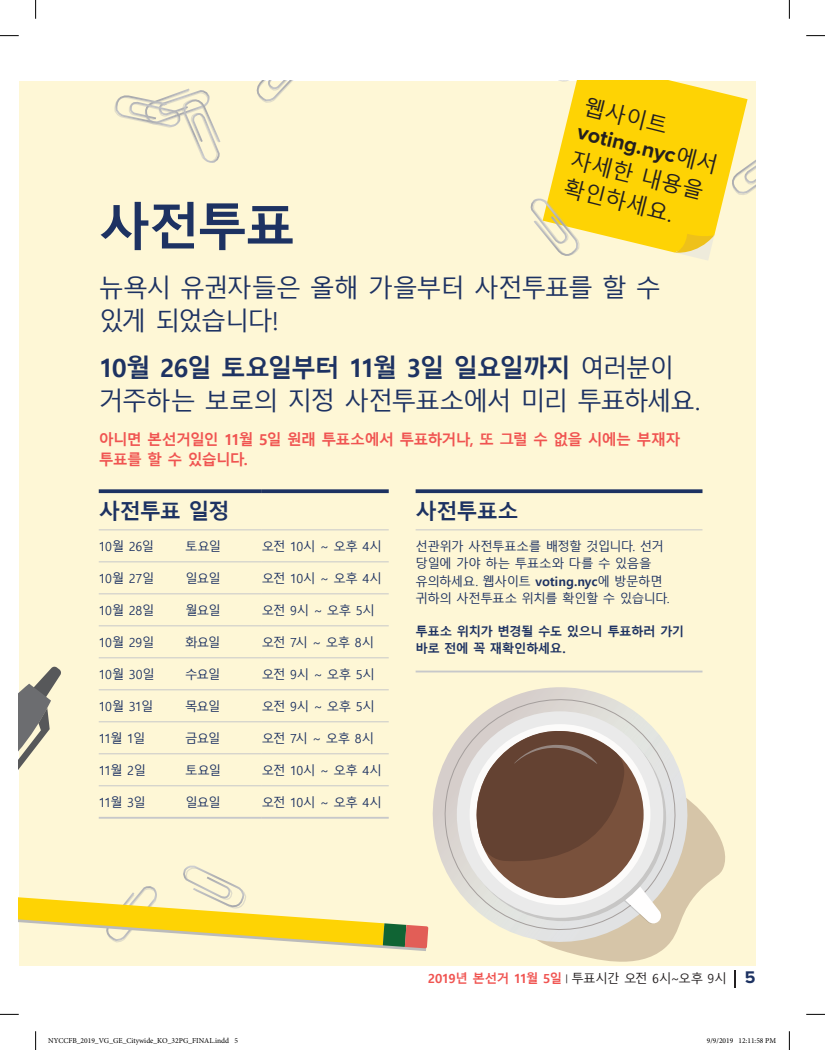
<style>
.page{position:relative;width:825px;height:1050px;background:#fff}
.page>*{position:absolute;margin:0;border:0;box-sizing:border-box;transform-origin:0 0}
.t1{font:700 51.25px "Malgun Gothic";color:#1d3262}
.t2{font:25px/32.5px "Malgun Gothic";letter-spacing:-.065em;color:#1d3262}
.t3{font:21.5px/29.1px "Malgun Gothic";color:#231f20}
.t4{font:700 21.5px "Proxima Nova";color:#231f20}
.t5{font:700 21.25px "Malgun Gothic";letter-spacing:-.055em;color:#1d3262}
.t6{font:700 15px/20px "Malgun Gothic";letter-spacing:-.06em;color:#f05451}
.t7{font:12.5px/17.5px "Malgun Gothic";letter-spacing:-.045em;color:#1d3262}
.t8{font:700 12.5px/17.5px "Malgun Gothic";letter-spacing:-.05em;color:#1d3262}
.t9{font:700 12.5px "Malgun Gothic";letter-spacing:-.04em;color:#f05451}
.t10{font:7.5px "Minion Pro";color:#000}
.s1{font-family:"Malgun Gothic";font-weight:400}
.s2{font-weight:700}
.s3{font-family:"Proxima Nova";font-weight:400;color:#231f20}
.s4{font-weight:400;color:#231f20}
.s5{font-family:"Proxima Nova";font-size:17.5px;color:#1d3262}
</style>
<div class="page">
<svg style="left:735px;top:970px;width:1px;height:18px"></svg>
<div style="left:19px;top:81px;width:737px;height:885px;background:#fef7d6"></div>
<svg style="left:19px;top:666px;width:42px;height:103px"></svg>
<svg style="left:19px;top:865px;width:397px;height:86px"></svg>
<svg style="left:596px;top:814px;width:129px;height:148px"></svg>
<svg style="left:416px;top:801px;width:288px;height:158px"></svg>
<svg style="left:430px;top:687px;width:260px;height:257px"></svg>
<svg style="left:614px;top:876px;width:48px;height:48px;background:#e8e5e1"></svg>
<div style="left:460px;top:715px;width:206px;height:206px;background:#c7c6c5;border-radius:50%"></div>
<div style="left:457px;top:711px;width:206px;height:207px;background:#eaeaea;border-radius:50%"></div>
<div style="left:470px;top:724px;width:181px;height:181px;background:#fcfbfa;border-radius:50%"></div>
<div style="left:477px;top:731px;width:167px;height:167px;background:#79513c;border-radius:50%"></div>
<svg style="left:467px;top:729px;width:158px;height:137px"></svg>
<svg style="left:548px;top:81px;width:200px;height:172px;fill:#fed304"></svg>
<svg style="left:675px;top:234px;width:39px;height:26px"></svg>
<svg style="left:726px;top:144px;width:30px;height:51px"></svg>
<svg style="left:530px;top:198px;width:50px;height:58px"></svg>
<svg style="left:548px;top:81px;width:68px;height:2px"></svg>
<svg style="left:114px;top:88px;width:107px;height:75px"></svg>
<svg style="left:256px;top:81px;width:36px;height:22px"></svg>
<hr style="left:99px;top:530px;width:86px;height:1px;background:#c7c8ca">
<hr style="left:185px;top:530px;width:77px;height:1px;background:#c7c8ca">
<hr style="left:262px;top:530px;width:127px;height:1px;background:#c7c8ca">
<hr style="left:99px;top:562px;width:86px;height:1px;background:#c7c8ca">
<hr style="left:185px;top:562px;width:77px;height:1px;background:#c7c8ca">
<hr style="left:262px;top:562px;width:127px;height:1px;background:#c7c8ca">
<hr style="left:99px;top:594px;width:86px;height:1px;background:#c7c8ca">
<hr style="left:185px;top:594px;width:77px;height:1px;background:#c7c8ca">
<hr style="left:262px;top:594px;width:127px;height:1px;background:#c7c8ca">
<hr style="left:99px;top:626px;width:86px;height:1px;background:#c7c8ca">
<hr style="left:185px;top:626px;width:77px;height:1px;background:#c7c8ca">
<hr style="left:262px;top:626px;width:127px;height:1px;background:#c7c8ca">
<hr style="left:99px;top:658px;width:86px;height:1px;background:#c7c8ca">
<hr style="left:185px;top:658px;width:77px;height:1px;background:#c7c8ca">
<hr style="left:262px;top:658px;width:127px;height:1px;background:#c7c8ca">
<hr style="left:99px;top:690px;width:86px;height:1px;background:#c7c8ca">
<hr style="left:185px;top:690px;width:77px;height:1px;background:#c7c8ca">
<hr style="left:262px;top:690px;width:127px;height:1px;background:#c7c8ca">
<hr style="left:99px;top:721px;width:86px;height:1px;background:#c7c8ca">
<hr style="left:185px;top:721px;width:77px;height:1px;background:#c7c8ca">
<hr style="left:262px;top:721px;width:127px;height:1px;background:#c7c8ca">
<hr style="left:99px;top:753px;width:86px;height:1px;background:#c7c8ca">
<hr style="left:185px;top:753px;width:77px;height:1px;background:#c7c8ca">
<hr style="left:262px;top:753px;width:127px;height:1px;background:#c7c8ca">
<hr style="left:99px;top:785px;width:86px;height:1px;background:#c7c8ca">
<hr style="left:185px;top:785px;width:77px;height:1px;background:#c7c8ca">
<hr style="left:262px;top:785px;width:127px;height:1px;background:#c7c8ca">
<svg style="left:99px;top:489px;width:86px;height:4px"></svg>
<svg style="left:185px;top:489px;width:77px;height:4px"></svg>
<svg style="left:262px;top:489px;width:127px;height:4px"></svg>
<hr style="left:99px;top:817px;width:86px;height:2px;background:#c7c8ca">
<hr style="left:185px;top:817px;width:77px;height:2px;background:#c7c8ca">
<hr style="left:262px;top:817px;width:127px;height:2px;background:#c7c8ca">
<hr style="left:416px;top:530px;width:287px;height:1px;background:#c7c8ca">
<hr style="left:416px;top:671px;width:287px;height:1px;background:#c7c8ca">
<svg style="left:416px;top:489px;width:287px;height:4px"></svg>
<svg style="left:0;top:35px;width:19px;height:1px"></svg>
<svg style="left:806px;top:35px;width:19px;height:1px"></svg>
<svg style="left:0;top:1014px;width:19px;height:1px"></svg>
<svg style="left:806px;top:1014px;width:19px;height:1px"></svg>
<svg style="left:35px;top:0;width:1px;height:19px"></svg>
<svg style="left:35px;top:1031px;width:1px;height:19px"></svg>
<svg style="left:789px;top:0;width:1px;height:19px"></svg>
<svg style="left:789px;top:1031px;width:1px;height:19px"></svg>
<h1 class="t1" style="left:99px;top:197px;width:199px">사전투표</h1>
<h3 class="t3" style="left:588px;top:93px;width:88px;rotate:14deg">웹사이트</h3>
<h3 class="t4" style="left:582px;top:116px;width:145px;rotate:14deg">voting.nyc<span class="s1">에서</span></h3>
<h3 class="t3" style="left:574px;top:145px;width:138px;rotate:14deg">자세한 내용을 확인하세요.</h3>
<h2 class="t2" style="left:99px;top:272px;width:564px">뉴욕시 유권자들은 올해 가을부터 사전투표를 할 수 있게 되었습니다!</h2>
<h2 class="t2" style="left:99px;top:352px;width:603px"><span class="s2">10월 26일 토요일부터 11월 3일 일요일까지</span> 여러분이 거주하는 보로의 지정 사전투표소에서 미리 투표하세요.</h2>
<p class="t6" style="left:99px;top:429px;width:583px">아니면 본선거일인 11월 5일 원래 투표소에서 투표하거나, 또 그럴 수 없을 시에는 부재자 투표를 할 수 있습니다.</p>
<h3 class="t5" style="left:99px;top:498px;width:133px">사전투표 일정</h3>
<p class="t7" style="left:99px;top:538px;width:57px">10월 26일</p>
<p class="t7" style="left:185px;top:538px;width:38px">토요일</p>
<p class="t7" style="left:262px;top:538px;width:122px">오전 10시 ~ 오후 4시</p>
<p class="t7" style="left:99px;top:570px;width:57px">10월 27일</p>
<p class="t7" style="left:185px;top:570px;width:37px">일요일</p>
<p class="t7" style="left:262px;top:570px;width:122px">오전 10시 ~ 오후 4시</p>
<p class="t7" style="left:99px;top:602px;width:57px">10월 28일</p>
<p class="t7" style="left:185px;top:602px;width:37px">월요일</p>
<p class="t7" style="left:262px;top:602px;width:115px">오전 9시 ~ 오후 5시</p>
<p class="t7" style="left:99px;top:634px;width:57px">10월 29일</p>
<p class="t7" style="left:185px;top:634px;width:37px">화요일</p>
<p class="t7" style="left:262px;top:634px;width:114px">오전 7시 ~ 오후 8시</p>
<p class="t7" style="left:99px;top:666px;width:57px">10월 30일</p>
<p class="t7" style="left:185px;top:666px;width:37px">수요일</p>
<p class="t7" style="left:262px;top:666px;width:115px">오전 9시 ~ 오후 5시</p>
<p class="t7" style="left:99px;top:698px;width:56px">10월 31일</p>
<p class="t7" style="left:185px;top:698px;width:37px">목요일</p>
<p class="t7" style="left:262px;top:698px;width:115px">오전 9시 ~ 오후 5시</p>
<p class="t7" style="left:99px;top:730px;width:48px">11월 1일</p>
<p class="t7" style="left:185px;top:730px;width:37px">금요일</p>
<p class="t7" style="left:262px;top:730px;width:114px">오전 7시 ~ 오후 8시</p>
<p class="t7" style="left:99px;top:761px;width:49px">11월 2일</p>
<p class="t7" style="left:185px;top:761px;width:38px">토요일</p>
<p class="t7" style="left:262px;top:761px;width:122px">오전 10시 ~ 오후 4시</p>
<p class="t7" style="left:99px;top:793px;width:49px">11월 3일</p>
<p class="t7" style="left:185px;top:793px;width:37px">일요일</p>
<p class="t7" style="left:262px;top:793px;width:122px">오전 10시 ~ 오후 4시</p>
<h3 class="t5" style="left:416px;top:498px;width:105px">사전투표소</h3>
<p class="t7" style="left:416px;top:538px;width:255px">선관위가 사전투표소를 배정할 것입니다. 선거 당일에 가야 하는 투표소와 다를 수 있음을 유의하세요. 웹사이트 <span class="s2">voting.nyc</span>에 방문하면 귀하의 사전투표소 위치를 확인할 수 있습니다.</p>
<p class="t8" style="left:416px;top:622px;width:270px">투표소 위치가 변경될 수도 있으니 투표하러 가기 바로 전에 꼭 재확인하세요.</p>
<p class="t9" style="left:428px;top:971px;width:329px">2019년 본선거 11월 5일 <span class="s3">|</span> <span class="s4">투표시간 오전 6시~오후 9시</span> <span class="s5">5</span></p>
<p class="t10" style="left:48px;top:1035px;width:191px">NYCCFB_2019_VG_GE_Citywide_KO_32PG_FINAL.indd 5</p>
<p class="t10" style="left:707px;top:1035px;width:71px">9/9/2019 12:11:58 PM</p>
</div>
